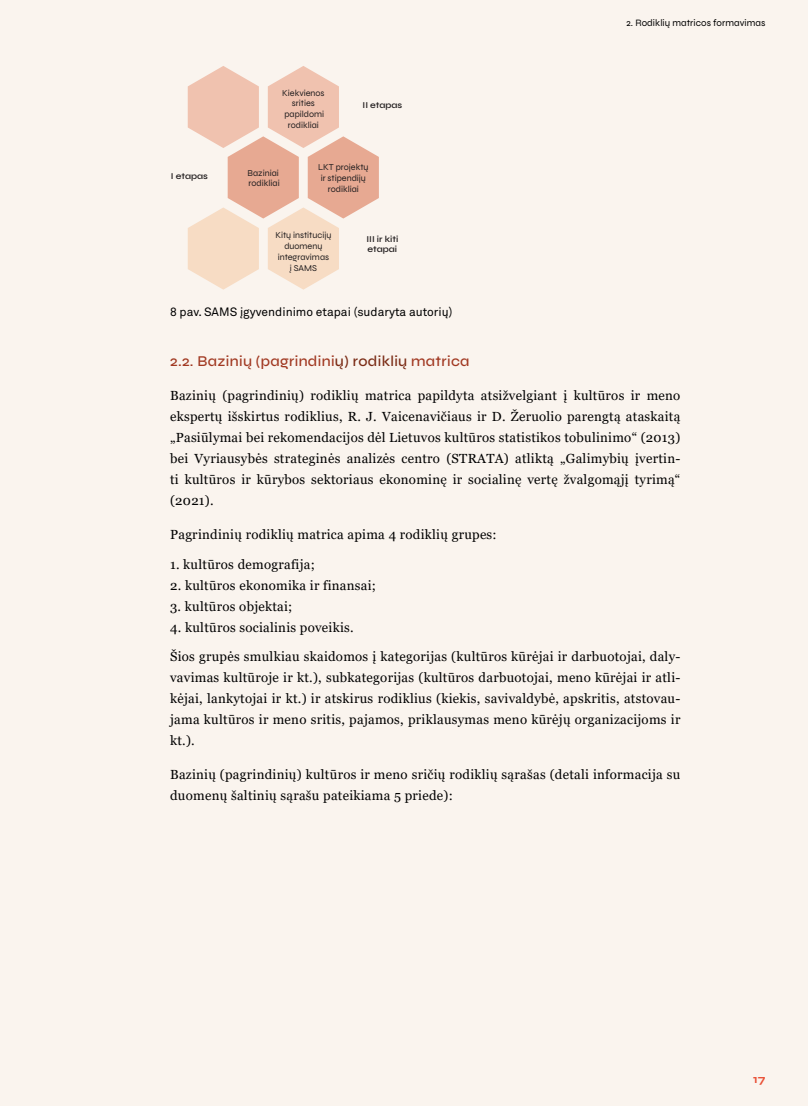
<style>
.page{position:relative;width:808px;height:1106px;background:#faf4ee}
.page>*{position:absolute;margin:0;border:0;box-sizing:border-box;transform-origin:0 0}
.t1{font:500 15px "Syne";letter-spacing:.02em;color:#a13922}
.t2{font:13.2px/21px "Georgia";letter-spacing:.02em;color:#000;text-align:justify}
.t3{font:12px "Akkurat Pro";color:#000}
.t4{font:700 12px "Syne";color:#e94f35}
.t5{font:9.75px "Syne";letter-spacing:.005em;color:#000}
.t6{font:9px/10.8px "Syne";color:#231f20;text-align:center}
.t7{font:600 9px/10.8px "Syne";color:#231f20}
.s1{color:#7b2c16}
</style>
<div class="page">
<svg style="left:188px;top:66px;width:191px;height:224px"></svg>
<p class="t7" style="left:171px;top:170px;width:38px">I etapas</p>
<p class="t6" style="left:282px;top:87px;width:44px">Kiekvienos srities papildomi rodikliai</p>
<p class="t7" style="left:363px;top:99px;width:41px">II etapas</p>
<p class="t6" style="left:248px;top:167px;width:34px;text-align:left">Baziniai rodikliai</p>
<p class="t6" style="left:318px;top:162px;width:52px">LKT projektų ir stipendijų rodikliai</p>
<p class="t6" style="left:275px;top:230px;width:58px">Kitų institucijų duomenų integravimas<br>į SAMS</p>
<p class="t7" style="left:366px;top:233px;width:33px">III ir kiti etapai</p>
<p class="t5" style="left:626px;top:17px;width:141px">2. Rodiklių matricos formavimas</p>
<p class="t3" style="left:170px;top:304px;width:284px">8 pav. SAMS įgyvendinimo etapai (sudaryta autorių)</p>
<p class="t1" style="left:170px;top:352px;width:301px">2.2. Bazinių (pagrindini<span class="s1">ų) rodiklių</span> matrica</p>
<p class="t2" style="left:170px;top:385px;width:512px">Bazinių (pagrindinių) rodiklių matrica papildyta atsižvelgiant į kultūros ir meno ekspertų išskirtus rodiklius, R. J. Vaicenavičiaus ir D. Žeruolio parengtą ataskaitą „Pasiūlymai bei rekomendacijos dėl Lietuvos kultūros statistikos tobulinimo“ (2013) bei Vyriausybės strateginės analizės centro (STRATA) atliktą „Galimybių įvertin&shy;ti kultūros ir kūrybos sektoriaus ekonominę ir socialinę vertę žvalgomąjį tyrimą“ (2021).</p>
<p class="t2" style="left:170px;top:524px;width:328px">Pagrindinių rodiklių matrica apima 4 rodiklių grupes:</p>
<p class="t2" style="left:170px;top:554px;width:146px">1. kultūros demografija;</p>
<p class="t2" style="left:170px;top:575px;width:207px">2. kultūros ekonomika ir finansai;</p>
<p class="t2" style="left:170px;top:596px;width:124px">3. kultūros objektai;</p>
<p class="t2" style="left:170px;top:617px;width:185px">4. kultūros socialinis poveikis.</p>
<p class="t2" style="left:170px;top:646px;width:512px">Šios grupės smulkiau skaidomos į kategorijas (kultūros kūrėjai ir darbuotojai, daly&shy;vavimas kultūroje ir kt.), subkategorijas (kultūros darbuotojai, meno kūrėjai ir atli&shy;kėjai, lankytojai ir kt.) ir atskirus rodiklius (kiekis, savivaldybė, apskritis, atstovau&shy;jama kultūros ir meno sritis, pajamos, priklausymas meno kūrėjų organizacijoms ir kt.).</p>
<p class="t2" style="left:170px;top:764px;width:512px">Bazinių (pagrindinių) kultūros ir meno sričių rodiklių sąrašas (detali informacija su duomenų šaltinių sąrašu pateikiama 5 priede):</p>
<p class="t4" style="left:753px;top:1071px;width:14px">17</p>
</div>
